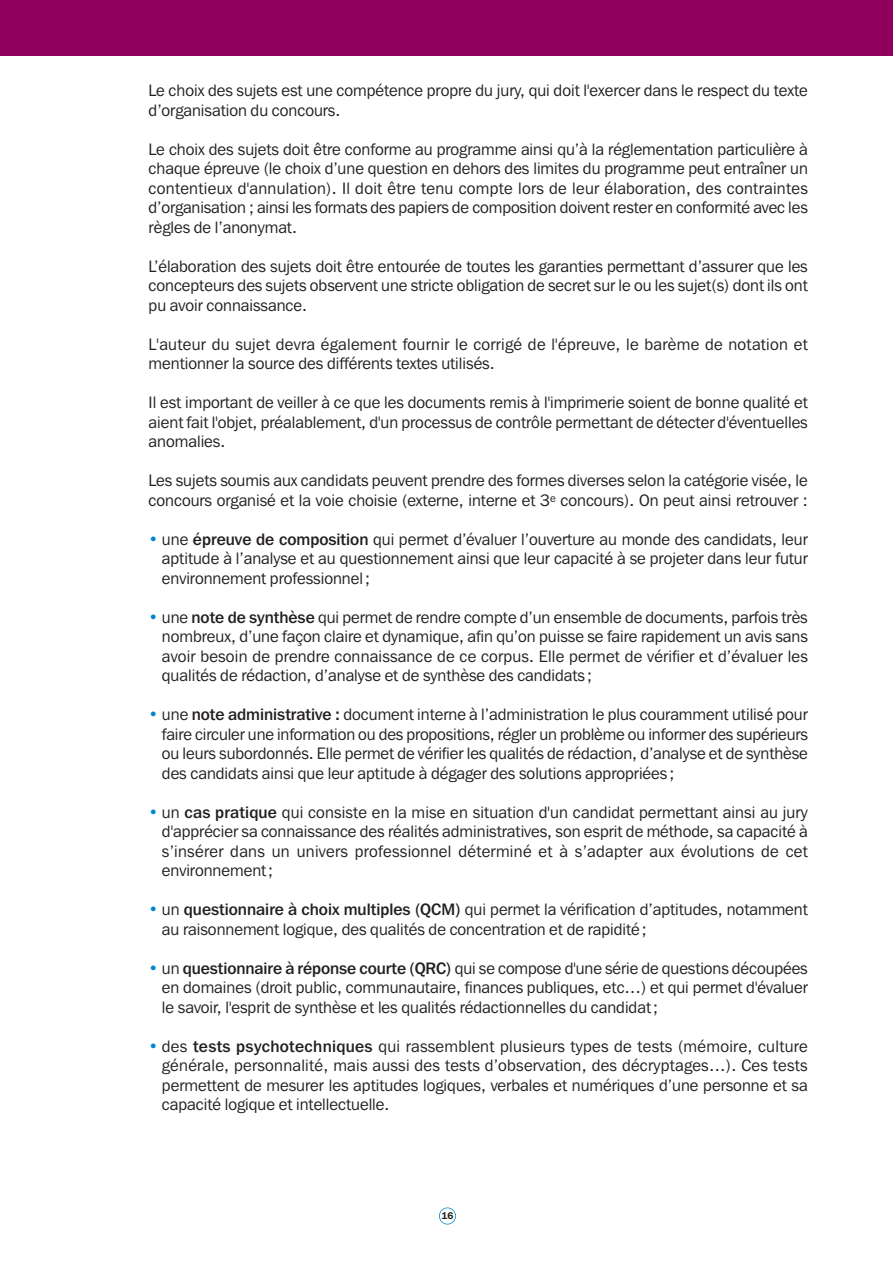
<style>
.page{position:relative;width:893px;height:1263px;background:#fff}
.page>*{position:absolute;margin:0;border:0;box-sizing:border-box;transform-origin:0 0}
.t1{font:16.5px/19.5px "Franklin Gothic IT Cby BT";color:#231f20;text-align:justify}
.t2{font:16.5px/19.5px "Franklin Gothic IT Cby BT";letter-spacing:.02em;color:#231f20}
.t3{font:600 9.75px "Franklin Gothic IT Cby BT";color:#231f20}
.s1{color:#0086cb}
.s2{font-weight:500}
</style>
<div class="page">
<div style="left:439px;top:1208px;width:17px;height:17px;border:2px solid #0086cb;border-radius:50%"></div>
<div style="left:0;top:0;width:892px;height:55px;background:#92005e"></div>
<p class="t1" style="left:149px;top:83px;width:661px">Le choix des sujets est une compétence propre du jury, qui doit l'exercer dans le respect du texte d’organisation du concours.</p>
<p class="t1" style="left:149px;top:141px;width:661px">Le choix des sujets doit être conforme au programme ainsi qu’à la réglementation particulière à chaque épreuve (le choix d’une question en dehors des limites du programme peut entraîner un contentieux d'annulation). Il doit être tenu compte lors de leur élaboration, des contraintes d’organisation ; ainsi les formats des papiers de composition doivent rester en conformité avec les règles de l’anonymat.</p>
<p class="t1" style="left:149px;top:258px;width:661px">L’élaboration des sujets doit être entourée de toutes les garanties permettant d’assurer que les concepteurs des sujets observent une stricte obligation de secret sur le ou les sujet(s) dont ils ont pu avoir connaissance.</p>
<p class="t2" style="left:149px;top:336px;width:661px">L'auteur du sujet devra également fournir le corrigé de l'épreuve, le barème de notation et mentionner la source des différents textes utilisés.</p>
<p class="t1" style="left:149px;top:395px;width:661px">Il est important de veiller à ce que les documents remis à l'imprimerie soient de bonne qualité et aient fait l'objet, préalablement, d'un processus de contrôle permettant de détecter d'éventuelles anomalies.</p>
<p class="t1" style="left:149px;top:473px;width:661px">Les sujets soumis aux candidats peuvent prendre des formes diverses selon la catégorie visée, le concours organisé et la voie choisie (externe, interne et 3<sup>e</sup> concours). On peut ainsi retrouver :</p>
<p class="t1" style="left:162px;top:531px;width:647px;text-indent:-13px"><span class="s1">•</span> une <span class="s2">épreuve de composition</span> qui permet d’évaluer l’ouverture au monde des candidats, leur aptitude à l’analyse et au questionnement ainsi que leur capacité à se projeter dans leur futur environnement professionnel;</p>
<p class="t1" style="left:162px;top:609px;width:647px;text-indent:-13px"><span class="s1">•</span> une <span class="s2">note de synthèse</span> qui permet de rendre compte d’un ensemble de documents, parfois très nombreux, d’une façon claire et dynamique, afin qu’on puisse se faire rapidement un avis sans avoir besoin de prendre connaissance de ce corpus. Elle permet de vérifier et d’évaluer les qualités de rédaction, d’analyse et de synthèse des candidats;</p>
<p class="t1" style="left:162px;top:707px;width:647px;text-indent:-13px"><span class="s1">•</span> une <span class="s2">note administrative :</span> document interne à l’administration le plus couramment utilisé pour faire circuler une information ou des propositions, régler un problème ou informer des supérieurs ou leurs subordonnés. Elle permet de vérifier les qualités de rédaction, d’analyse et de synthèse des candidats ainsi que leur aptitude à dégager des solutions appropriées;</p>
<p class="t1" style="left:162px;top:804px;width:647px;text-indent:-13px"><span class="s1">•</span> un <span class="s2">cas pratique</span> qui consiste en la mise en situation d'un candidat permettant ainsi au jury d'apprécier sa connaissance des réalités administratives, son esprit de méthode, sa capacité à s’insérer dans un univers professionnel déterminé et à s’adapter aux évolutions de cet environnement;</p>
<p class="t1" style="left:162px;top:902px;width:647px;text-indent:-13px"><span class="s1">•</span> un <span class="s2">questionnaire à choix multiples (QCM)</span> qui permet la vérification d’aptitudes, notamment au raisonnement logique, des qualités de concentration et de rapidité;</p>
<p class="t1" style="left:162px;top:960px;width:647px;text-indent:-13px"><span class="s1">•</span> un <span class="s2">questionnaire à réponse courte (QRC)</span> qui se compose d'une série de questions découpées en domaines (droit public, communautaire, finances publiques, etc…) et qui permet d'évaluer le savoir, l'esprit de synthèse et les qualités rédactionnelles du candidat;</p>
<p class="t1" style="left:162px;top:1038px;width:647px;text-indent:-13px"><span class="s1">•</span> des <span class="s2">tests psychotechniques</span> qui rassemblent plusieurs types de tests (mémoire, culture générale, personnalité, mais aussi des tests d’observation, des décryptages…). Ces tests permettent de mesurer les aptitudes logiques, verbales et numériques d’une personne et sa capacité logique et intellectuelle.</p>
<p class="t3" style="left:441px;top:1212px;width:13px">16</p>
</div>
